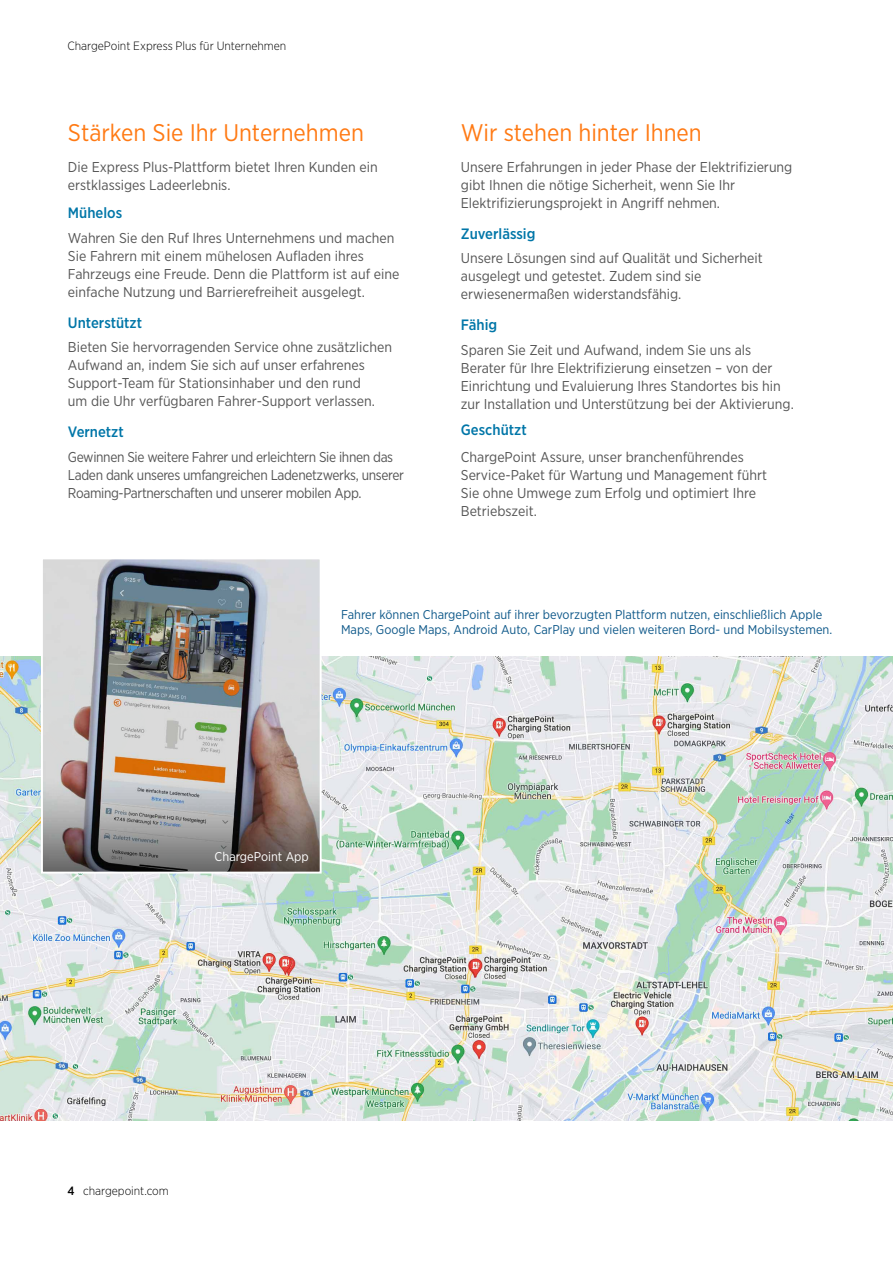
<style>
.page{position:relative;width:893px;height:1263px;background:#fff}
.page>*{position:absolute;margin:0;border:0;box-sizing:border-box;transform-origin:0 0}
.t1{font:24px "Gotham Narrow";color:#ff7a14}
.t2{font:500 15px "Gotham Narrow";color:#0076a8}
.t3{font:14.25px/18px "Gotham Narrow";color:#555}
.t4{font:14.25px/18px "Gotham Narrow";letter-spacing:-.025em;color:#555}
.t5{font:12.75px/15px "Gotham Narrow";color:#0f598a}
.t6{font:12.75px "Gotham Narrow";color:#fff}
.t7{font:300 12px "Gotham Narrow";color:#000}
.s1{font-weight:500}
</style>
<div class="page">
<img style="left:0;top:656px;width:893px;height:465px">
<img style="left:44px;top:560px;width:275px;height:310px">
<div style="left:41px;top:557px;width:281px;height:316px;border:2px solid #fff"></div>
<p class="t7" style="left:68px;top:39px;width:220px">ChargePoint Express Plus für Unternehmen</p>
<h1 class="t1" style="left:68px;top:117px;width:297px">Stärken Sie Ihr Unternehmen</h1>
<p class="t3" style="left:68px;top:157px;width:311px">Die Express Plus-Plattform bietet Ihren Kunden ein erstklassiges Ladeerlebnis.</p>
<p class="t2" style="left:68px;top:204px;width:56px">Mühelos</p>
<p class="t3" style="left:68px;top:229px;width:333px">Wahren Sie den Ruf Ihres Unternehmens und machen Sie Fahrern mit einem mühelosen Aufladen ihres Fahrzeugs eine Freude. Denn die Plattform ist auf eine einfache Nutzung und Barrierefreiheit ausgelegt.</p>
<p class="t2" style="left:68px;top:313px;width:76px">Unterstützt</p>
<p class="t3" style="left:68px;top:338px;width:325px">Bieten Sie hervorragenden Service ohne zusätzlichen Aufwand an, indem Sie sich auf unser erfahrenes Support-Team für Stationsinhaber und den rund<br>um die Uhr verfügbaren Fahrer-Support verlassen.</p>
<p class="t2" style="left:68px;top:422px;width:57px">Vernetzt</p>
<p class="t4" style="left:68px;top:447px;width:337px">Gewinnen Sie weitere Fahrer und erleichtern Sie ihnen das<br>Laden dank unseres umfangreichen Ladenetzwerks, unserer<br>Roaming-Partnerschaften und unserer mobilen App.</p>
<h1 class="t1" style="left:461px;top:117px;width:242px">Wir stehen hinter Ihnen</h1>
<p class="t3" style="left:461px;top:157px;width:333px">Unsere Erfahrungen in jeder Phase der Elektrifizierung gibt Ihnen die nötige Sicherheit, wenn Sie Ihr<br>Elektrifizierungsprojekt in Angriff nehmen.</p>
<p class="t2" style="left:461px;top:224px;width:76px">Zuverlässig</p>
<p class="t3" style="left:461px;top:249px;width:303px">Unsere Lösungen sind auf Qualität und Sicherheit ausgelegt und getestet. Zudem sind sie erwiesenermaßen widerstandsfähig.</p>
<p class="t2" style="left:461px;top:315px;width:38px">Fähig</p>
<p class="t3" style="left:461px;top:340px;width:334px">Sparen Sie Zeit und Aufwand, indem Sie uns als Berater für Ihre Elektrifizierung einsetzen – von der Einrichtung und Evaluierung Ihres Standortes bis hin zur Installation und Unterstützung bei der Aktivierung.</p>
<p class="t2" style="left:461px;top:420px;width:67px">Geschützt</p>
<p class="t3" style="left:461px;top:447px;width:308px">ChargePoint Assure, unser branchenführendes Service-Paket für Wartung und Management führt Sie ohne Umwege zum Erfolg und optimiert Ihre Betriebszeit.</p>
<p class="t5" style="left:341px;top:607px;width:493px">Fahrer können ChargePoint auf ihrer bevorzugten Plattform nutzen, einschließlich Apple<br>Maps, Google Maps, Android Auto, CarPlay und vielen weiteren Bord- und Mobilsystemen.</p>
<p class="t6" style="left:215px;top:849px;width:96px">ChargePoint App</p>
<p class="t7" style="left:68px;top:1184px;width:103px"><span class="s1">4</span> chargepoint.com</p>
</div>
